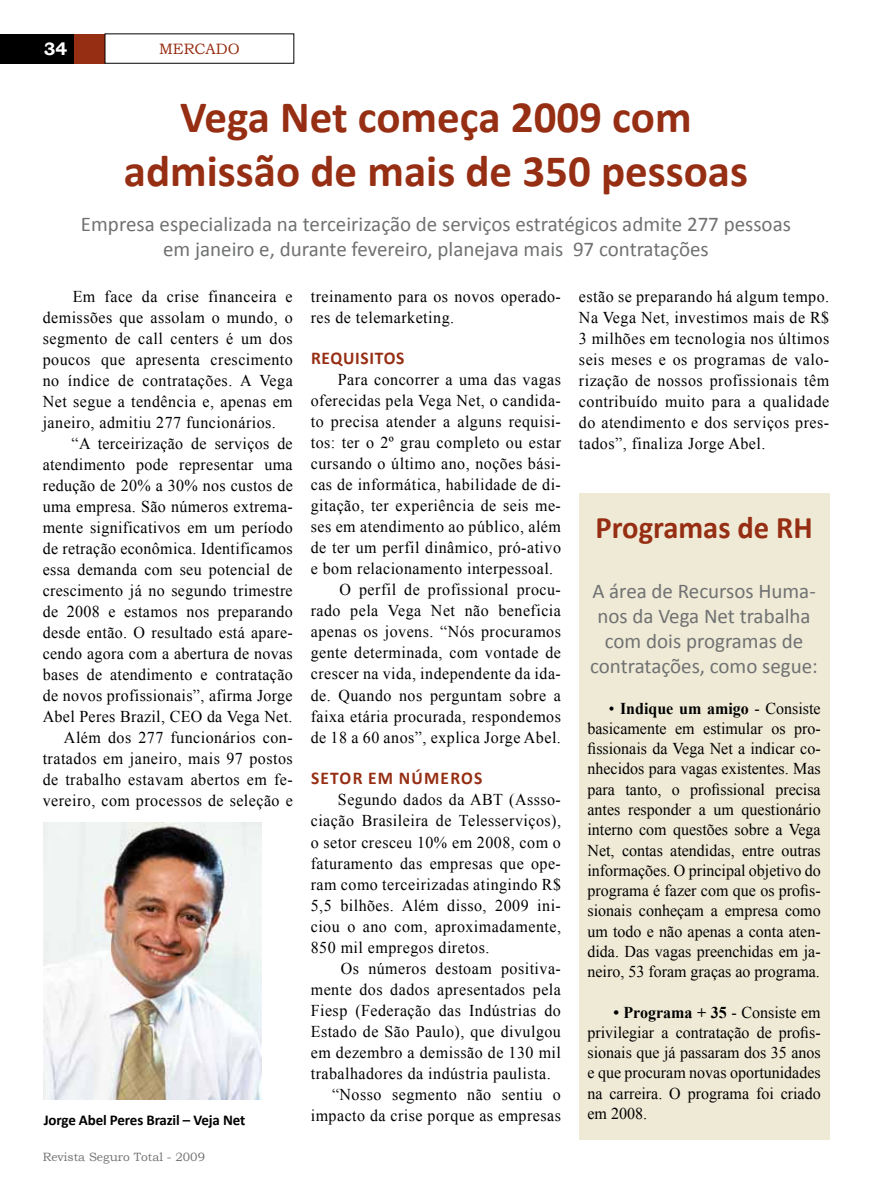
<style>
.page{position:relative;width:893px;height:1191px;background:#fff}
.page>*{position:absolute;margin:0;border:0;box-sizing:border-box;transform-origin:0 0}
.t1{font:700 45px/54px "Calibri";color:#962e13;text-align:center}
.t2{font:700 31.5px "Calibri";color:#962e13}
.t3{font:21px/25.2px "Calibri";color:#707172;text-align:center}
.t4{font:700 18px "Calibri";letter-spacing:.06em;color:#962e13}
.t5{font:700 18px "Calibri";letter-spacing:.04em;color:#962e13}
.t6{font:700 18px "Bookman Old Style";color:#fff}
.t7{font:16.5px/21px "Times New Roman";letter-spacing:.03em;color:#000;text-align:justify}
.t8{font:700 15px "Calibri";letter-spacing:-.01em;color:#000}
.t9{font:15px "Bookman Old Style";color:#962e13}
.t10{font:12px "Bookman Old Style";color:#707172}
.s1{font-weight:700}
</style>
<div class="page">
<div style="left:10px;top:34px;width:95px;height:29px;background:#962e13"></div>
<div style="left:0;top:34px;width:74px;height:29px;background:#000"></div>
<div style="left:579px;top:493px;width:250px;height:647px;background:#efead6"></div>
<img style="left:44px;top:822px;width:218px;height:277px">
<p class="t6" style="left:44px;top:36px;width:25px">34</p>
<p class="t9" style="left:159px;top:39px;width:82px">MERCADO</p>
<h1 class="t1" style="left:124px;top:87px;width:626px">Vega Net começa 2009 com admissão de mais de 350 pessoas</h1>
<p class="t3" style="left:81px;top:211px;width:711px">Empresa especializada na terceirização de serviços estratégicos admite 277 pessoas em janeiro e, durante fevereiro, planejava mais 97 contratações</p>
<p class="t7" style="left:311px;top:286px;width:252px">treinamento para os novos operado&shy;res de telemarketing.</p>
<p class="t5" style="left:311px;top:347px;width:95px">REQUISITOS</p>
<p class="t7" style="left:338px;top:369px;width:225px">Para concorrer a uma das vagas</p>
<p class="t7" style="left:311px;top:390px;width:252px">oferecidas pela Vega Net, o candida-</p>
<p class="t7" style="left:311px;top:411px;width:252px">to precisa atender a alguns requisi-</p>
<p class="t7" style="left:311px;top:432px;width:252px">tos: ter o 2º grau completo ou estar</p>
<p class="t7" style="left:311px;top:453px;width:252px">cursando o último ano, noções bási-</p>
<p class="t7" style="left:311px;top:474px;width:252px">cas de informática, habilidade de di-</p>
<p class="t7" style="left:311px;top:495px;width:252px">gitação, ter experiência de seis me-</p>
<p class="t7" style="left:311px;top:516px;width:252px">ses em atendimento ao público, além</p>
<p class="t7" style="left:311px;top:537px;width:252px">de ter um perfil dinâmico, pró-ativo</p>
<p class="t7" style="left:311px;top:558px;width:244px">e bom relacionamento interpessoal.</p>
<p class="t7" style="left:340px;top:579px;width:223px">O perfil de profissional procu-</p>
<p class="t7" style="left:311px;top:600px;width:252px">rado pela Vega Net não beneficia</p>
<p class="t7" style="left:311px;top:621px;width:252px">apenas os jovens. “Nós procuramos</p>
<p class="t7" style="left:311px;top:642px;width:252px">gente determinada, com vontade de</p>
<p class="t7" style="left:311px;top:663px;width:252px">crescer na vida, independente da ida-</p>
<p class="t7" style="left:311px;top:684px;width:252px">de. Quando nos perguntam sobre a</p>
<p class="t7" style="left:311px;top:705px;width:252px">faixa etária procurada, respondemos</p>
<p class="t7" style="left:311px;top:726px;width:252px">de 18 a 60 anos”, explica Jorge Abel.</p>
<p class="t4" style="left:311px;top:767px;width:173px">Setor em números</p>
<p class="t7" style="left:311px;top:789px;width:252px;text-indent:27px">Segundo dados da ABT (Assso&shy;ciação Brasileira de Telesserviços), o setor cresceu 10% em 2008, com o faturamento das empresas que ope&shy;ram como terceirizadas atingindo R$ 5,5 bilhões. Além disso, 2009 ini&shy;ciou o ano com, aproximadamente, 850 mil empregos diretos.</p>
<p class="t7" style="left:341px;top:957px;width:222px">Os números destoam positiva-</p>
<p class="t7" style="left:311px;top:978px;width:252px">mente dos dados apresentados pela</p>
<p class="t7" style="left:311px;top:999px;width:252px">Fiesp (Federação das Indústrias do</p>
<p class="t7" style="left:311px;top:1020px;width:252px">Estado de São Paulo), que divulgou</p>
<p class="t7" style="left:311px;top:1041px;width:252px">em dezembro a demissão de 130 mil</p>
<p class="t7" style="left:311px;top:1062px;width:241px">trabalhadores da indústria paulista.</p>
<p class="t7" style="left:332px;top:1083px;width:230px">“Nosso segmento não sentiu o</p>
<p class="t7" style="left:311px;top:1104px;width:252px">impacto da crise porque as empresas</p>
<p class="t7" style="left:43px;top:286px;width:252px;text-indent:30px">Em face da crise financeira e demissões que assolam o mundo, o segmento de call centers é um dos poucos que apresenta crescimento no índice de contratações. A Vega Net segue a tendência e, apenas em janeiro, admitiu 277 funcionários.</p>
<p class="t7" style="left:43px;top:433px;width:252px;text-align:right">“A terceirização de serviços de atendimento pode representar uma redução de 20% a 30% nos custos de uma empresa. São números extrema&shy;mente significativos em um período de retração econômica. Identificamos essa demanda com seu potencial de crescimento já no segundo trimestre de 2008 e estamos nos preparando desde então. O resultado está apare&shy;cendo agora com a abertura de novas bases de atendimento e contratação de novos profissionais”, afirma Jorge Abel Peres Brazil, CEO da Vega Net.<br>Além dos 277 funcionários con&shy;tratados em janeiro, mais 97 postos de trabalho estavam abertos em fe&shy;vereiro, com processos de seleção e</p>
<p class="t7" style="left:579px;top:286px;width:252px">estão se preparando há algum tempo.<br>Na Vega Net, investimos mais de R$ 3 milhões em tecnologia nos últimos seis meses e os programas de valo&shy;rização de nossos profissionais têm contribuído muito para a qualidade do atendimento e dos serviços pres&shy;tados”, finaliza Jorge Abel.</p>
<h2 class="t2" style="left:595px;top:508px;width:219px">Programas de RH</h2>
<p class="t3" style="left:590px;top:577px;width:229px">A área de Recursos Huma&shy;nos da Vega Net trabalha com dois programas de contratações, como segue:</p>
<p class="t7" style="left:587px;top:698px;width:235px;line-height:20.2px;text-indent:21px">• <span class="s1">Indique um amigo</span> - Consiste basicamente em estimular os pro&shy;fissionais da Vega Net a indicar co&shy;nhecidos para vagas existentes. Mas para tanto, o profissional precisa antes responder a um questionário interno com questões sobre a Vega Net, contas atendidas, entre outras informações. O principal objetivo do programa é fazer com que os profis&shy;sionais conheçam a empresa como um todo e não apenas a conta aten&shy;dida. Das vagas preenchidas em ja&shy;neiro, 53 foram graças ao programa.</p>
<p class="t7" style="left:587px;top:1001px;width:235px;line-height:20.2px;text-indent:26px"><span class="s1">• Programa + 35</span> - Consiste em privilegiar a contratação de profis&shy;sionais que já passaram dos 35 anos e que procuram novas oportunidades na carreira. O programa foi criado em 2008.</p>
<p class="t8" style="left:44px;top:1110px;width:203px">Jorge Abel Peres Brazil – Veja Net</p>
<p class="t10" style="left:43px;top:1149px;width:164px">Revista Seguro Total - 2009</p>
</div>
